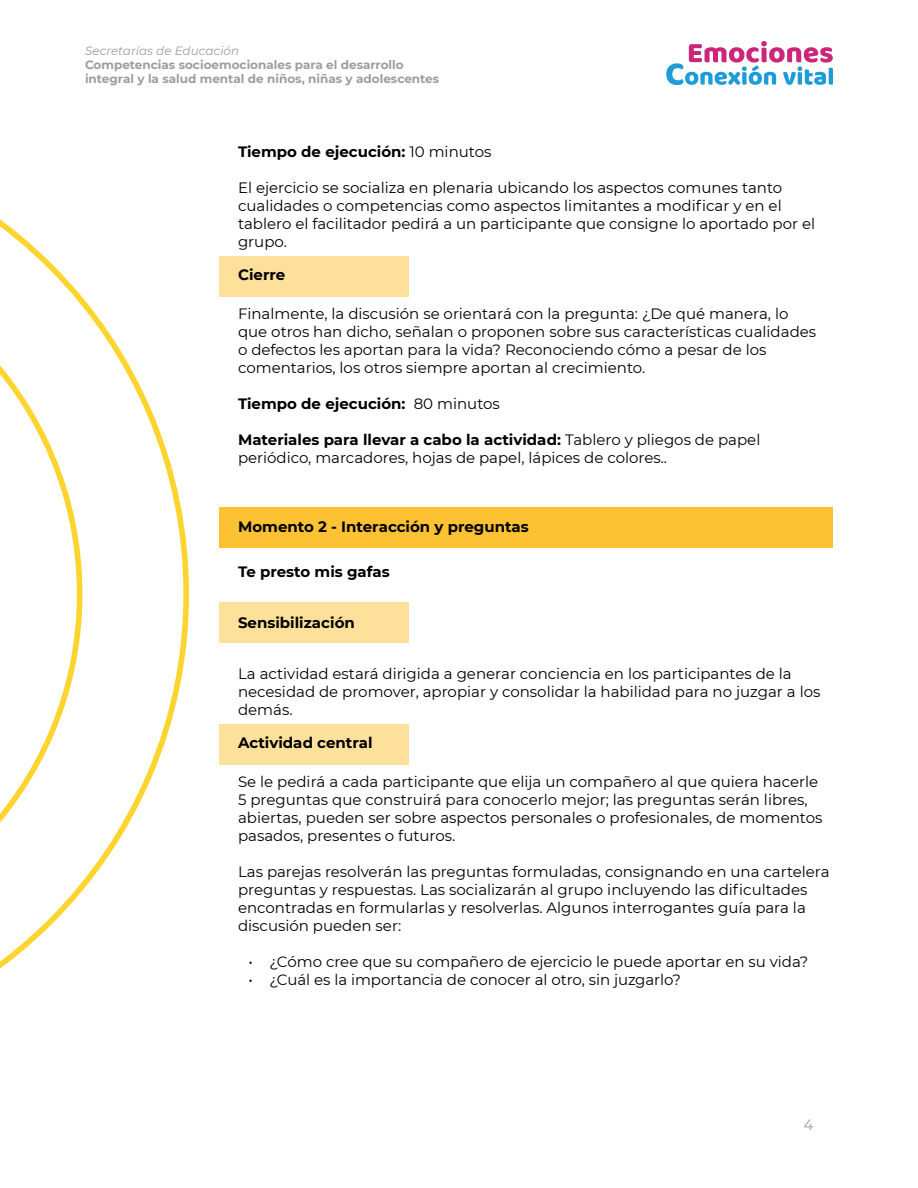
<style>
.page{position:relative;width:918px;height:1188px;background:#fff}
.page>*{position:absolute;margin:0;border:0;box-sizing:border-box;transform-origin:0 0}
.Cuerpo{font:15px/18px "Montserrat";color:#000}
.Listado{font:15px "Montserrat";letter-spacing:-.005em;color:#000}
.Subtitulo{font:700 15px "Montserrat";color:#000}
.Cuerpo-2{font:700 15px "Montserrat";color:#000}
.t1{font:500 15px "Montserrat";color:#b3b2b2}
.t2{font:700 12px/14.4px "Montserrat";color:#9d9d9c}
.t3{font:italic 12px "Montserrat";color:#9d9d9c}
.s1{font-weight:400}
.s2{font-weight:700}
</style>
<div class="page">
<svg style="left:666px;top:41px;width:167px;height:44px"></svg>
<svg style="left:0;top:219px;width:189px;height:750px"></svg>
<div style="left:220px;top:256px;width:189px;height:41px;background:#fde099"></div>
<div style="left:220px;top:603px;width:189px;height:40px;background:#fde099"></div>
<div style="left:220px;top:724px;width:189px;height:40px;background:#fde099"></div>
<div style="left:220px;top:507px;width:613px;height:41px;background:#fcc233"></div>
<p class="t3" style="left:85px;top:42px;width:156px">Secretarías de Educación</p>
<p class="t2" style="left:85px;top:57px;width:356px">Competencias socioemocionales para el desarrollo integral y la salud mental de niños, niñas y adolescentes</p>
<p class="Cuerpo-2" style="left:238px;top:141px;width:255px">Tiempo de ejecución: <span class="s1">10 minutos</span></p>
<p class="Cuerpo" style="left:238px;top:178px;width:579px">El ejercicio se socializa en plenaria ubicando los aspectos comunes tanto cualidades o competencias como aspectos limitantes a modificar y en el tablero el facilitador pedirá a un participante que consigne lo aportado por el grupo.</p>
<h2 class="Subtitulo" style="left:238px;top:264px;width:49px">Cierre</h2>
<p class="Cuerpo" style="left:238px;top:304px;width:580px">Finalmente, la discusión se orientará con la pregunta: ¿De qué manera, lo que otros han dicho, señalan o proponen sobre sus características cualidades o defectos les aportan para la vida? Reconociendo cómo a pesar de los comentarios, los otros siempre aportan al crecimiento.</p>
<p class="Cuerpo-2" style="left:238px;top:393px;width:263px">Tiempo de ejecución: <span class="s1">80 minutos</span></p>
<p class="Cuerpo" style="left:238px;top:430px;width:524px"><span class="s2">Materiales para llevar a cabo la actividad:</span> Tablero y pliegos de papel periódico, marcadores, hojas de papel, lápices de colores..</p>
<h2 class="Subtitulo" style="left:238px;top:516px;width:292px">Momento 2 - Interacción y preguntas</h2>
<h2 class="Subtitulo" style="left:238px;top:561px;width:153px">Te presto mis gafas</h2>
<h2 class="Subtitulo" style="left:238px;top:612px;width:118px">Sensibilización</h2>
<p class="Cuerpo" style="left:238px;top:664px;width:584px">La actividad estará dirigida a generar conciencia en los participantes de la necesidad de promover, apropiar y consolidar la habilidad para no juzgar a los demás.</p>
<h2 class="Subtitulo" style="left:238px;top:732px;width:136px">Actividad central</h2>
<p class="Cuerpo" style="left:238px;top:772px;width:586px">Se le pedirá a cada participante que elija un compañero al que quiera hacerle 5 preguntas que construirá para conocerlo mejor; las preguntas serán libres, abiertas, pueden ser sobre aspectos personales o profesionales, de momentos pasados, presentes o futuros.</p>
<p class="Cuerpo" style="left:238px;top:862px;width:593px">Las parejas resolverán las preguntas formuladas, consignando en una cartelera preguntas y respuestas. Las socializarán al grupo incluyendo las dificultades encontradas en formularlas y resolverlas. Algunos interrogantes guía para la discusión pueden ser:</p>
<p class="Listado" style="left:249px;top:951px;width:561px">• ¿Cómo cree que su compañero de ejercicio le puede aportar en su vida?</p>
<p class="Listado" style="left:249px;top:969px;width:434px">• ¿Cuál es la importancia de conocer al otro, sin juzgarlo?</p>
<p class="t1" style="left:804px;top:1114px;width:12px">4</p>
</div>
